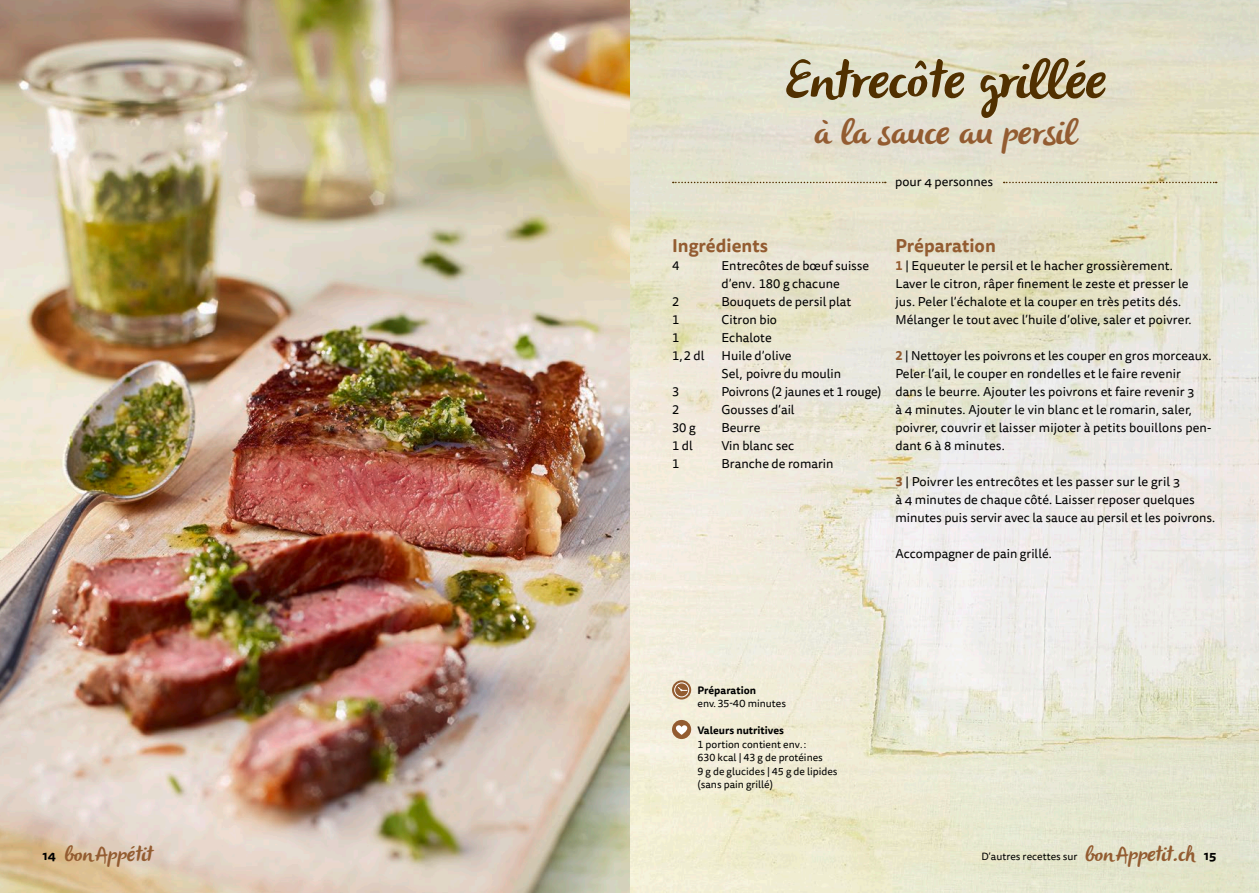
<style>
.page{position:relative;width:1259px;height:893px;background:#fff}
.page>*{position:absolute;margin:0;border:0;box-sizing:border-box;transform-origin:0 0}
.t1{font:italic 52.5px "Olivier";color:#513000}
.t2{font:italic 34.5px "Olivier";color:#935c31}
.t3{font:italic 21px "Olivier";color:#935c31}
.t4{font:700 18px "Tisa Sans OT";color:#935c31}
.t5{font:12.75px/18px "Tisa Sans OT";letter-spacing:.01em;color:#000}
.t6{font:12.75px "Tisa Sans OT";letter-spacing:-.01em;color:#000}
.t7{font:700 12.75px "Tisa Sans OT";color:#000}
.t8{font:10.5px/13.5px "Tisa Sans OT";color:#000}
.t9{font:700 10.5px "Tisa Sans OT";color:#000}
.s1{font-weight:700;color:#935c31}
.s2{font-family:"Olivier";font-style:italic;font-size:21px;color:#935c31}
</style>
<div class="page">
<img style="left:0;top:0;width:1259px;height:893px">
<svg style="left:673px;top:182px;width:213px;height:1px"></svg>
<svg style="left:1003px;top:182px;width:213px;height:1px"></svg>
<svg style="left:672px;top:680px;width:19px;height:19px"></svg>
<div style="left:674px;top:682px;width:15px;height:15px;border:1px solid #fff;border-radius:50%"></div>
<svg style="left:677px;top:686px;width:10px;height:5px"></svg>
<div style="left:672px;top:720px;width:19px;height:19px;background:#935c31;border-radius:50%"></div>
<svg style="left:676px;top:725px;width:11px;height:10px"></svg>
<h1 class="t1" style="left:784px;top:51px;width:334px">Entrecôtegrillée</h1>
<h2 class="t2" style="left:813px;top:113px;width:264px">à la sauceau persil</h2>
<p class="t5" style="left:895px;top:173px;width:99px">pour 4 personnes</p>
<h3 class="t4" style="left:672px;top:234px;width:98px">Ingrédients</h3>
<p class="t5" style="left:672px;top:257px;width:9px">4</p>
<p class="t5" style="left:721px;top:257px;width:149px">Entrecôtes de bœuf suisse d’env. 180 g chacune</p>
<p class="t5" style="left:672px;top:293px;width:9px">2</p>
<p class="t5" style="left:721px;top:293px;width:131px">Bouquets de persil plat</p>
<p class="t5" style="left:672px;top:311px;width:9px">1</p>
<p class="t5" style="left:721px;top:311px;width:57px">Citron bio</p>
<p class="t5" style="left:672px;top:329px;width:9px">1</p>
<p class="t5" style="left:721px;top:329px;width:52px">Echalote</p>
<p class="t5" style="left:672px;top:347px;width:34px">1,2 dl</p>
<p class="t5" style="left:721px;top:347px;width:121px">Huile d’olive<br>Sel, poivre du moulin</p>
<p class="t5" style="left:672px;top:383px;width:9px">3</p>
<p class="t6" style="left:721px;top:384px;width:161px">Poivrons (2 jaunes et 1 rouge)</p>
<p class="t5" style="left:672px;top:401px;width:9px">2</p>
<p class="t5" style="left:721px;top:401px;width:75px">Gousses d’ail</p>
<p class="t5" style="left:672px;top:419px;width:25px">30 g</p>
<p class="t5" style="left:721px;top:419px;width:40px">Beurre</p>
<p class="t5" style="left:672px;top:437px;width:22px">1 dl</p>
<p class="t5" style="left:721px;top:437px;width:74px">Vin blanc sec</p>
<p class="t5" style="left:672px;top:455px;width:9px">1</p>
<p class="t5" style="left:721px;top:455px;width:114px">Branche de romarin</p>
<h3 class="t4" style="left:895px;top:234px;width:102px">Préparation</h3>
<p class="t5" style="left:895px;top:257px;width:298px"><span class="s1">1</span> | Equeuter le persil et le hacher grossièrement.<br>Laver le citron, râper finement le zeste et presser le jus. Peler l’échalote et la couper en très petits dés.<br>Mélanger le tout avec l’huile d’olive, saler et poivrer.</p>
<p class="t5" style="left:895px;top:347px;width:318px"><span class="s1">2</span> | Nettoyer les poivrons et les couper en gros morceaux.<br>Peler l’ail, le couper en rondelles et le faire revenir dans le beurre. Ajouter les poivrons et faire revenir 3<br>à 4 minutes. Ajouter le vin blanc et le romarin, saler, poivrer, couvrir et laisser mijoter à petits bouillons pen&shy;dant 6 à 8 minutes.</p>
<p class="t5" style="left:895px;top:473px;width:321px"><span class="s1">3</span> | Poivrer les entrecôtes et les passer sur le gril 3<br>à 4 minutes de chaque côté. Laisser reposer quelques minutes puis servir avec la sauce au persil et les poivrons.</p>
<p class="t5" style="left:895px;top:545px;width:158px">Accompagner de pain grillé.</p>
<p class="t9" style="left:697px;top:683px;width:60px">Préparation</p>
<p class="t8" style="left:697px;top:698px;width:90px">env. 35-40 minutes</p>
<p class="t9" style="left:697px;top:724px;width:88px">Valeurs nutritives</p>
<p class="t8" style="left:697px;top:738px;width:141px">1 portion contient env.:<br>630 kcal | 43 g de protéines<br>9 g de glucides | 45 g de lipides (sans pain grillé)</p>
<h3 class="t3" style="left:64px;top:842px;width:95px">bon Appétit</h3>
<p class="t8" style="left:981px;top:850px;width:214px">D’autres recettes sur <span class="s2">bon Appetit.ch</span></p>
<p class="t7" style="left:43px;top:847px;width:15px">14</p>
<p class="t7" style="left:1204px;top:847px;width:14px">15</p>
</div>
